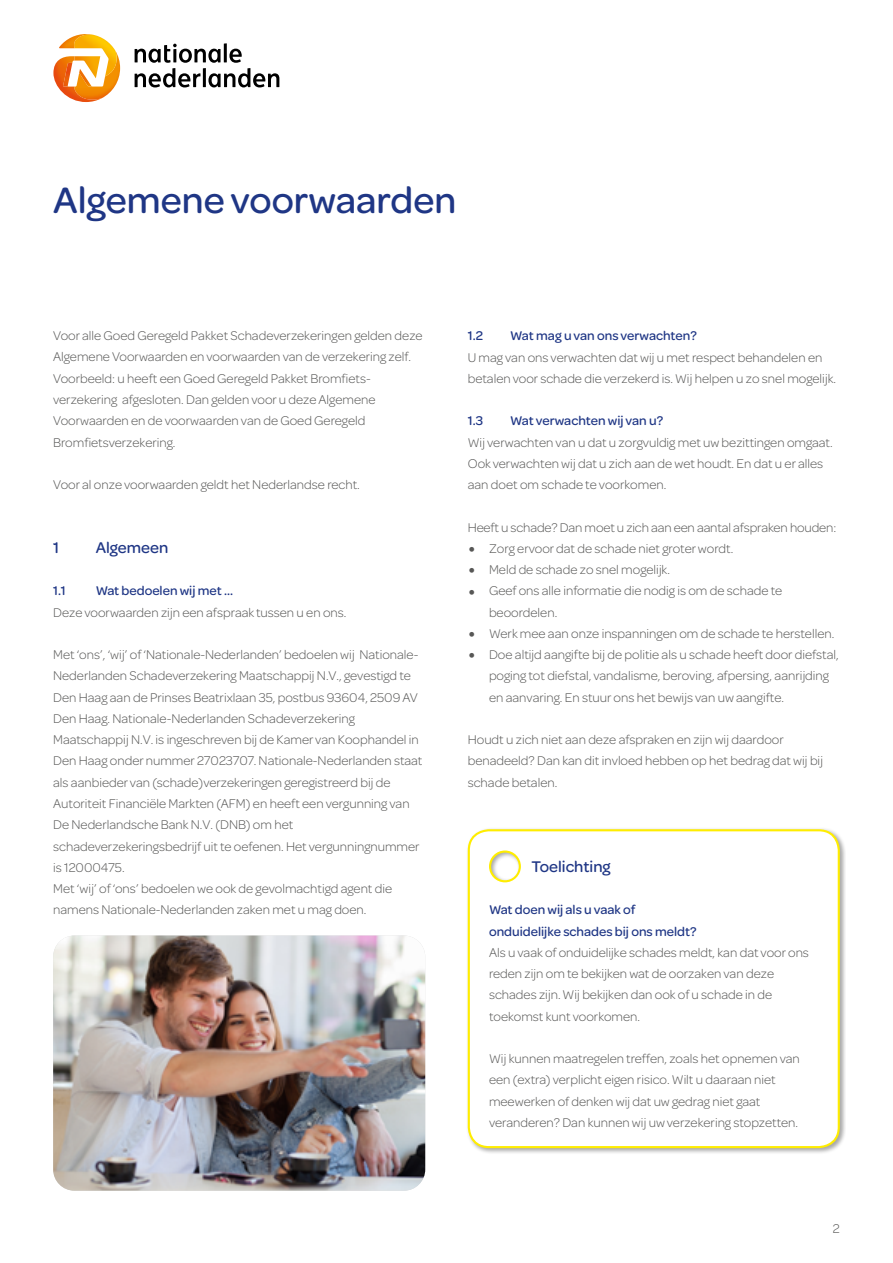
<style>
.page{position:relative;width:893px;height:1263px;background:#fff}
.page>*{position:absolute;margin:0;border:0;box-sizing:border-box;transform-origin:0 0}
.t1{font:500 39px "Omnes";color:#1f3685}
.t2{font:500 16.5px "Omnes";color:#1f3685}
.t3{font:300 13.5px/21.3px "Omnes";color:#575756}
.t4{font:500 13.5px/21.3px "Omnes";color:#1f3685}
.s1{font-size:27px}
</style>
<div class="page">
<svg style="left:53px;top:34px;width:227px;height:68px"></svg>
<div style="left:466px;top:827px;width:379px;height:327px;background:#000;opacity:.35"></div>
<svg style="left:467px;top:828px;width:374px;height:321px"></svg>
<img style="left:53px;top:935px;width:372px;height:256px">
<h1 class="t1" style="left:53px;top:173px;width:405px">Algemene voorwaarden</h1>
<p class="t3" style="left:53px;top:324px;width:371px">Voor alle Goed Geregeld Pakket Schadeverzekeringen gelden deze Algemene Voorwaarden en voorwaarden van de verzekering zelf.<br>Voorbeeld: u heeft een Goed Geregeld Pakket Bromfiets&shy;verzekering afgesloten. Dan gelden voor u deze Algemene Voorwaarden en de voorwaarden van de Goed Geregeld Bromfietsverzekering.</p>
<p class="t3" style="left:53px;top:473px;width:308px">Voor al onze voorwaarden geldt het Nederlandse recht.</p>
<p class="t2" style="left:53px;top:536px;width:8px">1</p>
<p class="t2" style="left:96px;top:536px;width:74px">Algemeen</p>
<p class="t4" style="left:53px;top:579px;width:14px">1.1</p>
<p class="t4" style="left:96px;top:579px;width:139px">Wat bedoelen wij met ...</p>
<p class="t3" style="left:53px;top:601px;width:295px">Deze voorwaarden zijn een afspraak tussen u en ons.</p>
<p class="t3" style="left:53px;top:643px;width:371px">Met ‘ons’, ‘wij’ of ‘Nationale-Nederlanden’ bedoelen wij Nationale-Nederlanden Schadeverzekering Maatschappij N.V., gevestigd te Den Haag aan de Prinses Beatrixlaan 35, postbus 93604, 2509 AV Den Haag. Nationale-Nederlanden Schadeverzekering Maatschappij N.V. is ingeschreven bij de Kamer van Koophandel in Den Haag onder nummer 27023707. Nationale-Nederlanden staat als aanbieder van (schade)verzekeringen geregistreerd bij de Autoriteit Financiële Markten (AFM) en heeft een vergunning van De Nederlandsche Bank N.V. (DNB) om het schadeverzekeringsbedrijf uit te oefenen. Het vergunningnummer is 12000475.<br>Met ‘wij’ of ‘ons’ bedoelen we ook de gevolmachtigd agent die namens Nationale-Nederlanden zaken met u mag doen.</p>
<p class="t4" style="left:468px;top:324px;width:17px">1.2</p>
<p class="t4" style="left:510px;top:324px;width:188px">Wat mag u van ons verwachten?</p>
<p class="t3" style="left:468px;top:346px;width:370px">U mag van ons verwachten dat wij u met respect behandelen en betalen voor schade die verzekerd is. Wij helpen u zo snel mogelijk.</p>
<p class="t4" style="left:468px;top:409px;width:17px">1.3</p>
<p class="t4" style="left:510px;top:409px;width:154px">Wat verwachten wij van u?</p>
<p class="t3" style="left:468px;top:431px;width:366px">Wij verwachten van u dat u zorgvuldig met uw bezittingen omgaat.<br>Ook verwachten wij dat u zich aan de wet houdt. En dat u er alles aan doet om schade te voorkomen.</p>
<p class="t3" style="left:468px;top:516px;width:370px">Heeft u schade? Dan moet u zich aan een aantal afspraken houden:</p>
<p class="t3" style="left:468px;top:537px;width:267px"><span class="s1">•</span> Zorg ervoor dat de schade niet groter wordt.</p>
<p class="t3" style="left:468px;top:558px;width:204px"><span class="s1">•</span> Meld de schade zo snel mogelijk.</p>
<p class="t3" style="left:489px;top:579px;width:295px;text-indent:-21px"><span class="s1">•</span> Geef ons alle informatie die nodig is om de schade te beoordelen.</p>
<p class="t3" style="left:468px;top:622px;width:368px"><span class="s1">•</span> Werk mee aan onze inspanningen om de schade te herstellen.</p>
<p class="t3" style="left:489px;top:643px;width:351px;text-indent:-21px"><span class="s1">•</span> Doe altijd aangifte bij de politie als u schade heeft door diefstal, poging tot diefstal, vandalisme, beroving, afpersing, aanrijding en aanvaring. En stuur ons het bewijs van uw aangifte.</p>
<p class="t3" style="left:468px;top:728px;width:357px">Houdt u zich niet aan deze afspraken en zijn wij daardoor benadeeld? Dan kan dit invloed hebben op het bedrag dat wij bij schade betalen.</p>
<p class="t2" style="left:531px;top:855px;width:81px">Toelichting</p>
<p class="t4" style="left:489px;top:898px;width:209px">Wat doen wij als u vaak of onduidelijke schades bij ons meldt?</p>
<p class="t3" style="left:489px;top:941px;width:321px">Als u vaak of onduidelijke schades meldt, kan dat voor ons reden zijn om te bekijken wat de oorzaken van deze schades zijn. Wij bekijken dan ook of u schade in de toekomst kunt voorkomen.</p>
<p class="t3" style="left:489px;top:1047px;width:312px">Wij kunnen maatregelen treffen, zoals het opnemen van een (extra) verplicht eigen risico. Wilt u daaraan niet meewerken of denken wij dat uw gedrag niet gaat veranderen? Dan kunnen wij uw verzekering stopzetten.</p>
<p class="t3" style="left:833px;top:1217px;width:8px">2</p>
</div>
